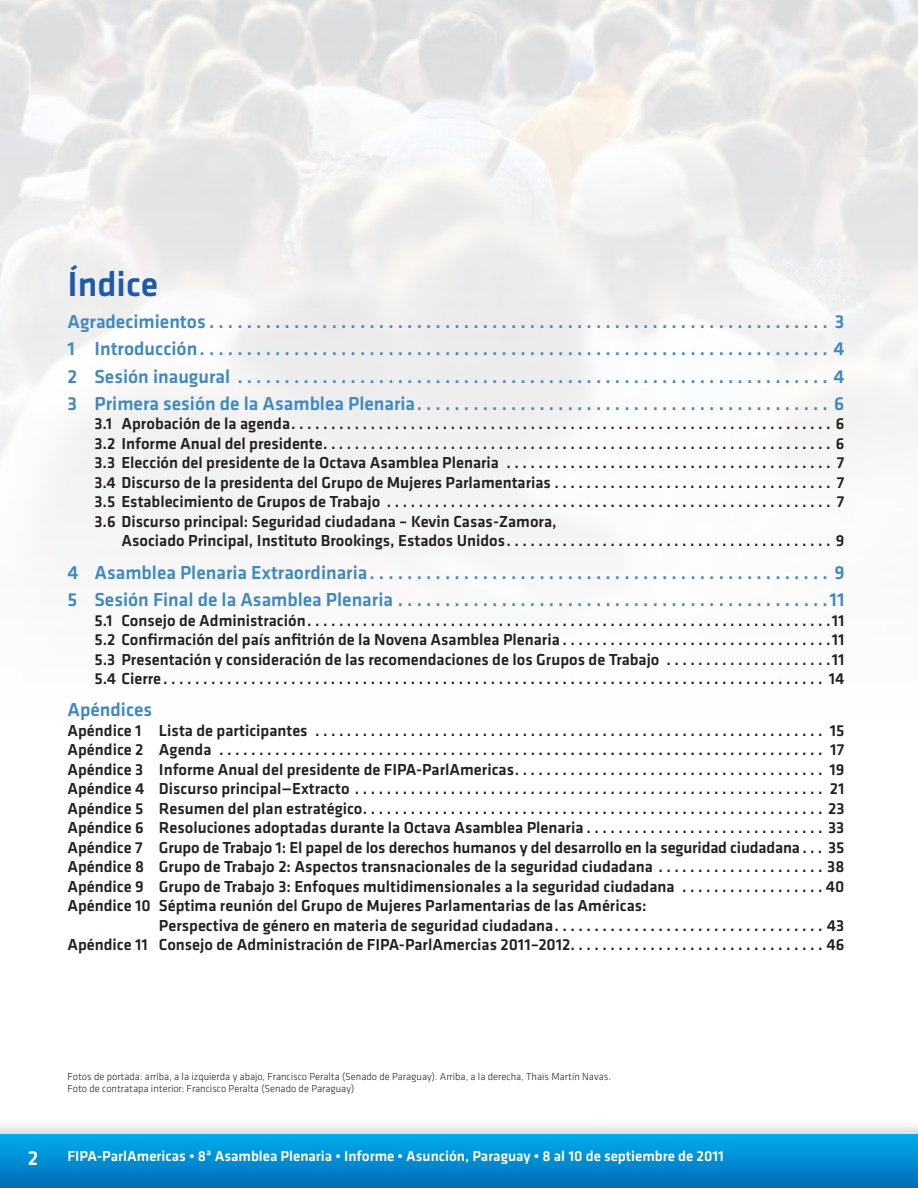
<style>
.page{position:relative;width:918px;height:1188px;background:#fff}
.page>*{position:absolute;margin:0;border:0;box-sizing:border-box;transform-origin:0 0}
.t1{font:500 36px "Klavika";color:#1f59a9}
.t2{font:500 21px "Klavika";color:#fff}
.t3{font:500 19.5px/27.5px "Klavika";color:#3f89c0;text-align:justify}
.t4{font:500 16.5px/19.5px "Klavika";color:#231f20;text-align:justify}
.t5{font:500 15px "Klavika";color:#fff}
.t6{font:300 10.5px/12.6px "Klavika";color:#231f20}
</style>
<div class="page">
<div style="left:0;top:1120px;width:918px;height:68px;background:#231f20;opacity:.15"></div>
<div style="left:0;top:1134px;width:918px;height:54px;background:linear-gradient(to bottom,#00adee,#006db7)"></div>
<h1 class="t1" style="left:68px;top:259px;width:92px">Índice</h1>
<p class="t3" style="left:68px;top:307px;width:779px">Agradecimientos . . . . . . . . . . . . . . . . . . . . . . . . . . . . . . . . . . . . . . . . . . . . . . . . . . . . . . . . . . . . . . . . . . 3<br>1 Introducción . . . . . . . . . . . . . . . . . . . . . . . . . . . . . . . . . . . . . . . . . . . . . . . . . . . . . . . . . . . . . . . . . . . 4<br>2 Sesión inaugural . . . . . . . . . . . . . . . . . . . . . . . . . . . . . . . . . . . . . . . . . . . . . . . . . . . . . . . . . . . . . . . 4<br>3 Primera sesión de la Asamblea Plenaria . . . . . . . . . . . . . . . . . . . . . . . . . . . . . . . . . . . . . . . . . . . . 6</p>
<p class="t4" style="left:94px;top:414px;width:752px">3.1 Aprobación de la agenda . . . . . . . . . . . . . . . . . . . . . . . . . . . . . . . . . . . . . . . . . . . . . . . . . . . . . . . . . . . . . . . . . . . . 6<br>3.2 Informe Anual del presidente . . . . . . . . . . . . . . . . . . . . . . . . . . . . . . . . . . . . . . . . . . . . . . . . . . . . . . . . . . . . . . . . 6<br>3.3 Elección del presidente de la Octava Asamblea Plenaria . . . . . . . . . . . . . . . . . . . . . . . . . . . . . . . . . . . . . . . . . 7<br>3.4 Discurso de la presidenta del Grupo de Mujeres Parlamentarias . . . . . . . . . . . . . . . . . . . . . . . . . . . . . . . . . . . 7<br>3.5 Establecimiento de Grupos de Trabajo . . . . . . . . . . . . . . . . . . . . . . . . . . . . . . . . . . . . . . . . . . . . . . . . . . . . . . . . 7<br>3.6 Discurso principal: Seguridad ciudadana – Kevin Casas-Zamora,</p>
<p class="t4" style="left:121px;top:531px;width:724px">Asociado Principal, Instituto Brookings, Estados Unidos . . . . . . . . . . . . . . . . . . . . . . . . . . . . . . . . . . . . . . . . . 9</p>
<p class="t3" style="left:68px;top:558px;width:779px">4 Asamblea Plenaria Extraordinaria . . . . . . . . . . . . . . . . . . . . . . . . . . . . . . . . . . . . . . . . . . . . . . . . . 9<br>5 Sesión Final de la Asamblea Plenaria . . . . . . . . . . . . . . . . . . . . . . . . . . . . . . . . . . . . . . . . . . . . . 11</p>
<p class="t4" style="left:94px;top:610px;width:752px">5.1 Consejo de Administración . . . . . . . . . . . . . . . . . . . . . . . . . . . . . . . . . . . . . . . . . . . . . . . . . . . . . . . . . . . . . . . . . 11<br>5.2 Confirmación del país anfitrión de la Novena Asamblea Plenaria . . . . . . . . . . . . . . . . . . . . . . . . . . . . . . . . . 11<br>5.3 Presentación y consideración de las recomendaciones de los Grupos de Trabajo . . . . . . . . . . . . . . . . . . . . 11<br>5.4 Cierre . . . . . . . . . . . . . . . . . . . . . . . . . . . . . . . . . . . . . . . . . . . . . . . . . . . . . . . . . . . . . . . . . . . . . . . . . . . . . . . . . . . 14</p>
<p class="t3" style="left:68px;top:696px;width:86px">Apéndices</p>
<p class="t4" style="left:68px;top:720px;width:779px">Apéndice 1 Lista de participantes . . . . . . . . . . . . . . . . . . . . . . . . . . . . . . . . . . . . . . . . . . . . . . . . . . . . . . . . . . . . . . . . 15</p>
<p class="t4" style="left:68px;top:740px;width:778px">Apéndice 2 Agenda . . . . . . . . . . . . . . . . . . . . . . . . . . . . . . . . . . . . . . . . . . . . . . . . . . . . . . . . . . . . . . . . . . . . . . . . . . . . 17</p>
<p class="t4" style="left:67px;top:759px;width:778px">Apéndice 3 Informe Anual del presidente de FIPA-ParlAmericas . . . . . . . . . . . . . . . . . . . . . . . . . . . . . . . . . . . . . . . 19</p>
<p class="t4" style="left:67px;top:779px;width:779px">Apéndice 4 Discurso principal—Extracto . . . . . . . . . . . . . . . . . . . . . . . . . . . . . . . . . . . . . . . . . . . . . . . . . . . . . . . . . . . 21</p>
<p class="t4" style="left:67px;top:798px;width:778px">Apéndice 5 Resumen del plan estratégico . . . . . . . . . . . . . . . . . . . . . . . . . . . . . . . . . . . . . . . . . . . . . . . . . . . . . . . . . . 23</p>
<p class="t4" style="left:67px;top:818px;width:778px">Apéndice 6 Resoluciones adoptadas durante la Octava Asamblea Plenaria . . . . . . . . . . . . . . . . . . . . . . . . . . . . . . 33</p>
<p class="t4" style="left:67px;top:837px;width:779px">Apéndice 7 Grupo de Trabajo 1: El papel de los derechos humanos y del desarrollo en la seguridad ciudadana . . . 35</p>
<p class="t4" style="left:67px;top:857px;width:779px">Apéndice 8 Grupo de Trabajo 2: Aspectos transnacionales de la seguridad ciudadana . . . . . . . . . . . . . . . . . . . . . 38</p>
<p class="t4" style="left:67px;top:876px;width:779px">Apéndice 9 Grupo de Trabajo 3: Enfoques multidimensionales a la seguridad ciudadana . . . . . . . . . . . . . . . . . 40</p>
<p class="t4" style="left:67px;top:896px;width:581px">Apéndice 10 Séptima reunión del Grupo de Mujeres Parlamentarias de las Américas:</p>
<p class="t4" style="left:159px;top:915px;width:687px">Perspectiva de género en materia de seguridad ciudadana . . . . . . . . . . . . . . . . . . . . . . . . . . . . . . . . . . 43</p>
<p class="t4" style="left:67px;top:935px;width:778px">Apéndice 11 Consejo de Administración de FIPA-ParlAmercias 2011–2012 . . . . . . . . . . . . . . . . . . . . . . . . . . . . . . . . 46</p>
<p class="t6" style="left:68px;top:1070px;width:545px">Fotos de portada: arriba, a la izquierda y abajo, Francisco Peralta (Senado de Paraguay). Arriba, a la derecha, Thaïs Martín Navas.<br>Foto de contratapa interior: Francisco Peralta (Senado de Paraguay)</p>
<p class="t2" style="left:28px;top:1143px;width:12px">2</p>
<p class="t5" style="left:68px;top:1146px;width:658px">FIPA-ParlAmericas • 8ª Asamblea Plenaria • Informe • Asunción, Paraguay • 8 al 10 de septiembre de 2011</p>
</div>
